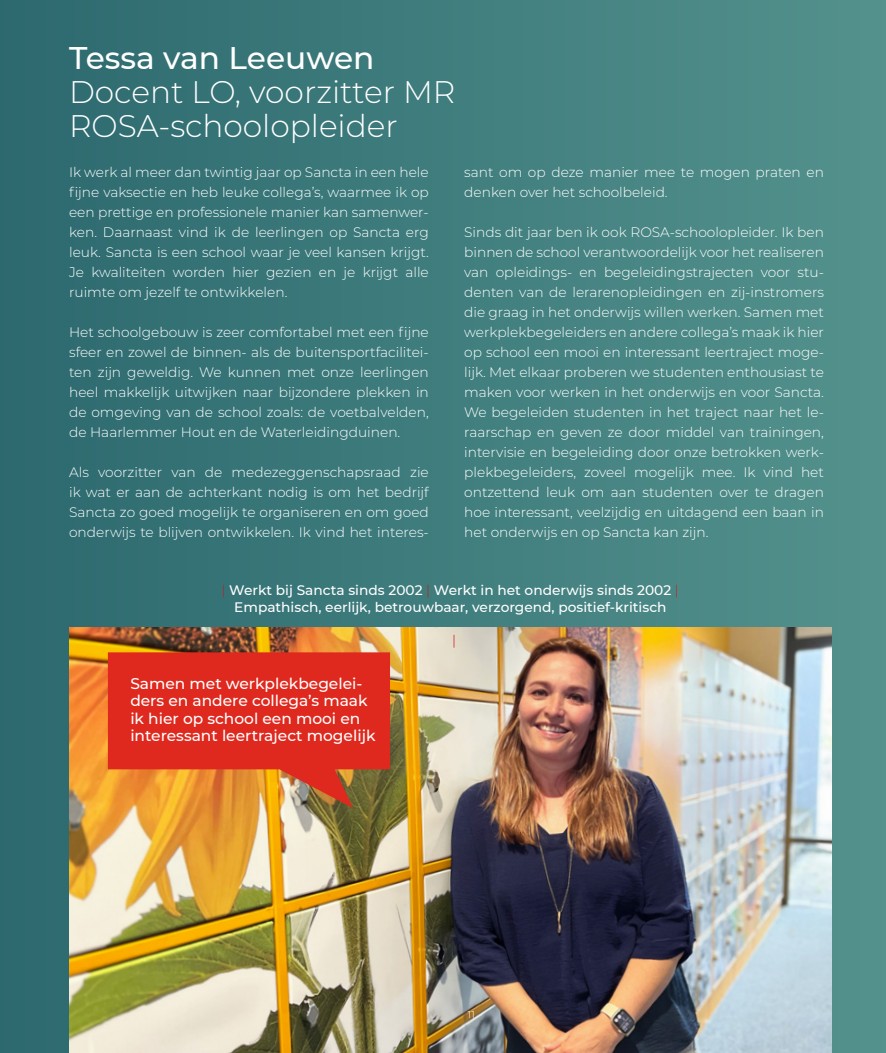
<style>
.page{position:relative;width:886px;height:1053px;background:#fff}
.page>*{position:absolute;margin:0;border:0;box-sizing:border-box;transform-origin:0 0}
.t1{font:300 31.25px/34.4px "Montserrat";color:#fff}
.t2{font:500 31.25px "Montserrat";color:#fff}
.t3{font:500 15.38px/17.5px "Montserrat";color:#fff}
.t4{font:300 13.75px/20px "Montserrat";color:#fff;text-align:justify}
.t5{font:500 13.75px/16.6px "Montserrat";color:#fff;text-align:center}
.t6{font:300 13.75px "Montserrat";color:#cd1719}
.t7{font:300 10px "Montserrat";color:#fff}
.s1{font-weight:300;color:#cd1719}
</style>
<div class="page">
<div style="left:0;top:0;width:886px;height:1052px;background:linear-gradient(to right,#2c696e,#54928d)"></div>
<img style="left:69px;top:627px;width:762px;height:425px">
<svg style="left:108px;top:652px;width:282px;height:156px;fill:#df291e"></svg>
<h1 class="t2" style="left:69px;top:36px;width:307px">Tessa van Leeuwen</h1>
<h1 class="t1" style="left:69px;top:74px;width:388px">Docent LO, voorzitter MR<br>ROSA-schoolopleider</h1>
<p class="t4" style="left:69px;top:161px;width:361px">Ik werk al meer dan twintig jaar op Sancta in een hele fijne vaksectie en heb leuke collega’s, waarmee ik op een prettige en professionele manier kan samenwer&shy;ken. Daarnaast vind ik de leerlingen op Sancta erg leuk. Sancta is een school waar je veel kansen krijgt.<br>Je kwaliteiten worden hier gezien en je krijgt alle ruimte om jezelf te ontwikkelen.</p>
<p class="t4" style="left:69px;top:321px;width:361px">Het schoolgebouw is zeer comfortabel met een fijne sfeer en zowel de binnen- als de buitensportfacilitei&shy;ten zijn geweldig. We kunnen met onze leerlingen heel makkelijk uitwijken naar bijzondere plekken in de omgeving van de school zoals: de voetbalvelden, de Haarlemmer Hout en de Waterleidingduinen.</p>
<p class="t4" style="left:69px;top:461px;width:361px">Als voorzitter van de medezeggenschapsraad zie ik wat er aan de achterkant nodig is om het bedrijf Sancta zo goed mogelijk te organiseren en om goed onderwijs te blijven ontwikkelen. Ik vind het interes-</p>
<p class="t4" style="left:464px;top:161px;width:361px">sant om op deze manier mee te mogen praten en denken over het schoolbeleid.</p>
<p class="t4" style="left:464px;top:221px;width:361px">Sinds dit jaar ben ik ook ROSA-schoolopleider. Ik ben binnen de school verantwoordelijk voor het realiseren van opleidings- en begeleidingstrajecten voor stu&shy;denten van de lerarenopleidingen en zij-instromers die graag in het onderwijs willen werken. Samen met werkplekbegeleiders en andere collega’s maak ik hier op school een mooi en interessant leertraject moge&shy;lijk. Met elkaar proberen we studenten enthousiast te maken voor werken in het onderwijs en voor Sancta.<br>We begeleiden studenten in het traject naar het le&shy;raarschap en geven ze door middel van trainingen, intervisie en begeleiding door onze betrokken werk&shy;plekbegeleiders, zoveel mogelijk mee. Ik vind het ontzettend leuk om aan studenten over te dragen hoe interessant, veelzijdig en uitdagend een baan in het onderwijs en op Sancta kan zijn.</p>
<p class="t5" style="left:222px;top:581px;width:459px"><span class="s1">|</span> Werkt bij Sancta sinds 2002 <span class="s1">|</span> Werkt in het onderwijs sinds 2002 <span class="s1">|<br></span>Empathisch, eerlijk, betrouwbaar, verzorgend, positief-kritisch</p>
<p class="t6" style="left:452px;top:630px;width:6px">|</p>
<p class="t3" style="left:130px;top:674px;width:247px">Samen met werkplekbegelei&shy;ders en andere collega’s maak ik hier op school een mooi en interessant leertraject mogelijk</p>
<p class="t7" style="left:468px;top:1007px;width:9px">11</p>
</div>
